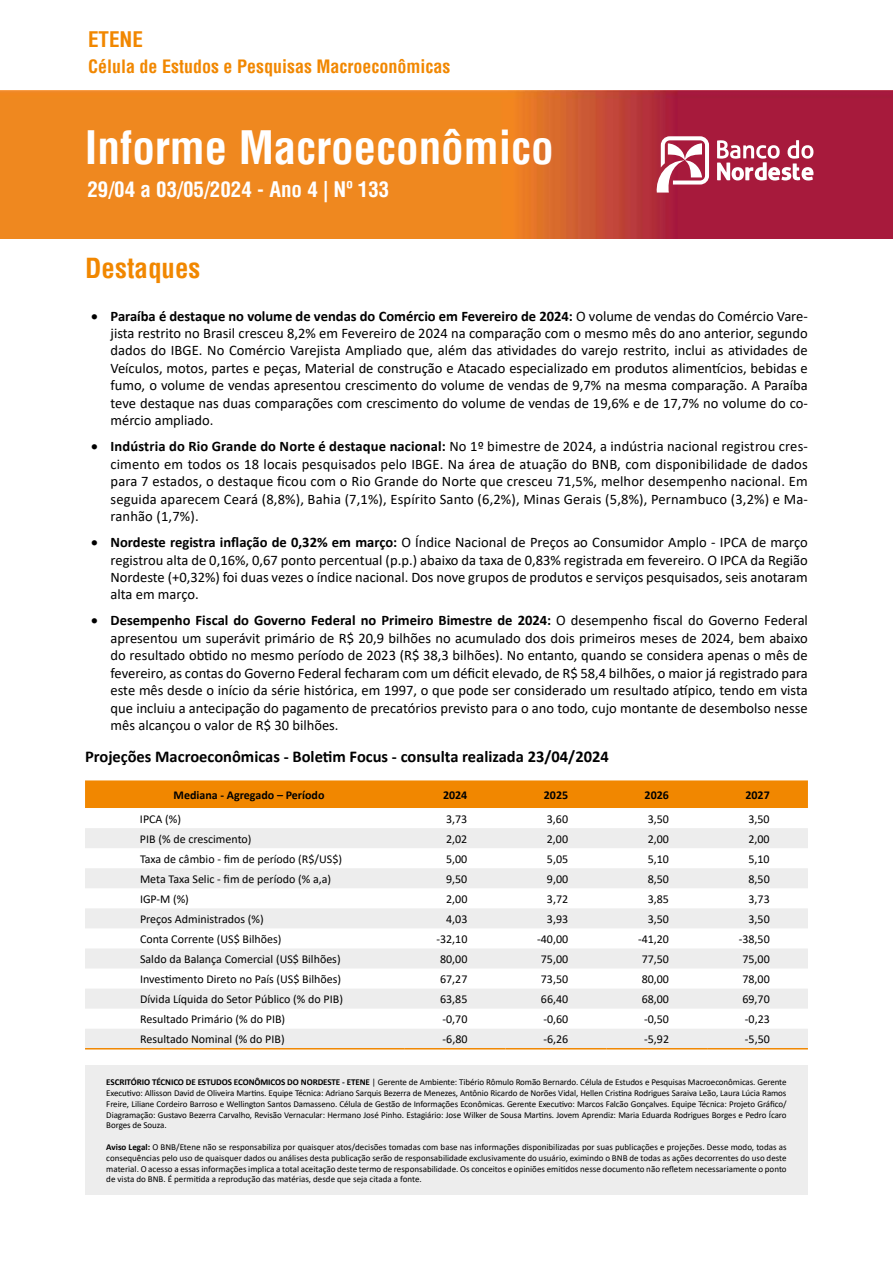
<style>
.page{position:relative;width:893px;height:1263px;background:#fff}
.page>*{position:absolute;margin:0;border:0;box-sizing:border-box;transform-origin:0 0}
.t1{font:700 condensed 45px "Helvetica";color:#fff}
.t2{font:700 condensed 27px "Helvetica";color:#f18700}
.t3{font:700 condensed 21px "Helvetica";color:#fff}
.t4{font:700 condensed 21px "Helvetica";color:#f18700}
.t5{font:700 condensed 18px "Helvetica";color:#f18700}
.t6{font:700 16.5px "Calibri";color:#000}
.t7{font:14.55px/17.4px "Calibri";color:#000;text-align:justify}
.t8{font:12px "Calibri";color:#000}
.t9{font:700 12px "Calibri";color:#000}
.t10{font:9px/10.8px "Calibri";letter-spacing:-.01em;color:#000;text-align:justify}
.s1{font-weight:700}
</style>
<div class="page">
<img style="left:0;top:90px;width:893px;height:149px">
<svg style="left:655px;top:136px;width:54px;height:57px"></svg>
<svg style="left:717px;top:140px;width:96px;height:40px"></svg>
<div style="left:85px;top:780px;width:723px;height:28px;background:#f18700"></div>
<svg style="left:85px;top:828px;width:723px;height:220px;fill:#f5f5f5"></svg>
<div style="left:85px;top:868px;width:723px;height:20px;background:#ededed"></div>
<hr style="left:85px;top:1048px;width:320px;height:1px;background:#f18700">
<hr style="left:405px;top:1048px;width:101px;height:1px;background:#f18700">
<hr style="left:506px;top:1048px;width:100px;height:1px;background:#f18700">
<hr style="left:606px;top:1048px;width:101px;height:1px;background:#f18700">
<hr style="left:707px;top:1048px;width:101px;height:1px;background:#f18700">
<div style="left:85px;top:1066px;width:723px;height:129px;background:#ededed"></div>
<h3 class="t4" style="left:88px;top:26px;width:56px">ETENE</h3>
<p class="t5" style="left:88px;top:55px;width:364px">Célula de Estudos e Pesquisas Macroeconômicas</p>
<h1 class="t1" style="left:85px;top:118px;width:470px">Informe Macroeconômico</h1>
<h3 class="t3" style="left:87px;top:175px;width:304px">29/04 a 03/05/2024 - Ano 4 | Nº 133</h3>
<h2 class="t2" style="left:85px;top:250px;width:117px">Destaques</h2>
<p class="t7" style="left:111px;top:307px;width:699px;text-indent:-20px">• <span class="s1">Paraíba é destaque no volume de vendas do Comércio em Fevereiro de 2024:</span> O volume de vendas do Comércio Vare&shy;jista restrito no Brasil cresceu 8,2% em Fevereiro de 2024 na comparação com o mesmo mês do ano anterior, segundo dados do IBGE. No Comércio Varejista Ampliado que, além das atividades do varejo restrito, inclui as atividades de Veículos, motos, partes e peças, Material de construção e Atacado especializado em produtos alimentícios, bebidas e fumo, o volume de vendas apresentou crescimento do volume de vendas de 9,7% na mesma comparação. A Paraíba teve destaque nas duas comparações com crescimento do volume de vendas de 19,6% e de 17,7% no volume do co&shy;mércio ampliado.</p>
<p class="t7" style="left:111px;top:437px;width:699px;text-indent:-19px">• <span class="s1">Indústria do Rio Grande do Norte é destaque nacional:</span> No 1º bimestre de 2024, a indústria nacional registrou cres&shy;cimento em todos os 18 locais pesquisados pelo IBGE. Na área de atuação do BNB, com disponibilidade de dados para 7 estados, o destaque ficou com o Rio Grande do Norte que cresceu 71,5%, melhor desempenho nacional. Em seguida aparecem Ceará (8,8%), Bahia (7,1%), Espírito Santo (6,2%), Minas Gerais (5,8%), Pernambuco (3,2%) e Ma&shy;ranhão (1,7%).</p>
<p class="t7" style="left:111px;top:533px;width:699px;text-indent:-19px">• <span class="s1">Nordeste registra inflação de 0,32% em março:</span> O Índice Nacional de Preços ao Consumidor Amplo - IPCA de março registrou alta de 0,16%, 0,67 ponto percentual (p.p.) abaixo da taxa de 0,83% registrada em fevereiro. O IPCA da Região Nordeste (+0,32%) foi duas vezes o índice nacional. Dos nove grupos de produtos e serviços pesquisados, seis anotaram alta em março.</p>
<p class="t7" style="left:111px;top:611px;width:699px;text-indent:-19px">• <span class="s1">Desempenho Fiscal do Governo Federal no Primeiro Bimestre de 2024:</span> O desempenho fiscal do Governo Federal apresentou um superávit primário de R$ 20,9 bilhões no acumulado dos dois primeiros meses de 2024, bem abaixo do resultado obtido no mesmo período de 2023 (R$ 38,3 bilhões). No entanto, quando se considera apenas o mês de fevereiro, as contas do Governo Federal fecharam com um déficit elevado, de R$ 58,4 bilhões, o maior já registrado para este mês desde o início da série histórica, em 1997, o que pode ser considerado um resultado atípico, tendo em vista que incluiu a antecipação do pagamento de precatórios previsto para o ano todo, cujo montante de desembolso nesse mês alcançou o valor de R$ 30 bilhões.</p>
<p class="t6" style="left:85px;top:744px;width:525px">Projeções Macroeconômicas - Boletim Focus - consulta realizada 23/04/2024</p>
<p class="t9" style="left:174px;top:786px;width:152px">Mediana - Agregado – Período</p>
<p class="t9" style="left:443px;top:786px;width:26px">2024</p>
<p class="t9" style="left:544px;top:786px;width:26px">2025</p>
<p class="t9" style="left:645px;top:786px;width:26px">2026</p>
<p class="t9" style="left:745px;top:786px;width:26px">2027</p>
<p class="t8" style="left:140px;top:810px;width:43px">IPCA (%)</p>
<p class="t8" style="left:446px;top:810px;width:23px">3,73</p>
<p class="t8" style="left:547px;top:810px;width:23px">3,60</p>
<p class="t8" style="left:648px;top:810px;width:23px">3,50</p>
<p class="t8" style="left:748px;top:810px;width:23px">3,50</p>
<p class="t8" style="left:140px;top:830px;width:113px">PIB (% de crescimento)</p>
<p class="t8" style="left:446px;top:830px;width:23px">2,02</p>
<p class="t8" style="left:547px;top:830px;width:23px">2,00</p>
<p class="t8" style="left:648px;top:830px;width:23px">2,00</p>
<p class="t8" style="left:748px;top:830px;width:23px">2,00</p>
<p class="t8" style="left:140px;top:850px;width:204px">Taxa de câmbio - fim de período (R$/US$)</p>
<p class="t8" style="left:446px;top:850px;width:23px">5,00</p>
<p class="t8" style="left:547px;top:850px;width:23px">5,05</p>
<p class="t8" style="left:648px;top:850px;width:23px">5,10</p>
<p class="t8" style="left:748px;top:850px;width:23px">5,10</p>
<p class="t8" style="left:140px;top:870px;width:193px">Meta Taxa Selic - fim de período (% a,a)</p>
<p class="t8" style="left:446px;top:870px;width:23px">9,50</p>
<p class="t8" style="left:547px;top:870px;width:23px">9,00</p>
<p class="t8" style="left:648px;top:870px;width:23px">8,50</p>
<p class="t8" style="left:748px;top:870px;width:23px">8,50</p>
<p class="t8" style="left:140px;top:890px;width:50px">IGP-M (%)</p>
<p class="t8" style="left:446px;top:890px;width:23px">2,00</p>
<p class="t8" style="left:547px;top:890px;width:23px">3,72</p>
<p class="t8" style="left:648px;top:890px;width:23px">3,85</p>
<p class="t8" style="left:748px;top:890px;width:23px">3,73</p>
<p class="t8" style="left:140px;top:910px;width:125px">Preços Administrados (%)</p>
<p class="t8" style="left:446px;top:910px;width:23px">4,03</p>
<p class="t8" style="left:547px;top:910px;width:23px">3,93</p>
<p class="t8" style="left:648px;top:910px;width:23px">3,50</p>
<p class="t8" style="left:748px;top:910px;width:23px">3,50</p>
<p class="t8" style="left:140px;top:931px;width:143px">Conta Corrente (US$ Bilhões)</p>
<p class="t8" style="left:436px;top:931px;width:33px">-32,10</p>
<p class="t8" style="left:537px;top:931px;width:33px">-40,00</p>
<p class="t8" style="left:638px;top:931px;width:33px">-41,20</p>
<p class="t8" style="left:739px;top:931px;width:33px">-38,50</p>
<p class="t8" style="left:140px;top:951px;width:202px">Saldo da Balança Comercial (US$ Bilhões)</p>
<p class="t8" style="left:440px;top:951px;width:29px">80,00</p>
<p class="t8" style="left:541px;top:951px;width:29px">75,00</p>
<p class="t8" style="left:642px;top:951px;width:29px">77,50</p>
<p class="t8" style="left:742px;top:951px;width:29px">75,00</p>
<p class="t8" style="left:140px;top:971px;width:203px">Investimento Direto no País (US$ Bilhões)</p>
<p class="t8" style="left:440px;top:971px;width:29px">67,27</p>
<p class="t8" style="left:541px;top:971px;width:29px">73,50</p>
<p class="t8" style="left:642px;top:971px;width:29px">80,00</p>
<p class="t8" style="left:742px;top:971px;width:29px">78,00</p>
<p class="t8" style="left:140px;top:991px;width:204px">Dívida Líquida do Setor Público (% do PIB)</p>
<p class="t8" style="left:440px;top:991px;width:29px">63,85</p>
<p class="t8" style="left:541px;top:991px;width:29px">66,40</p>
<p class="t8" style="left:642px;top:991px;width:29px">68,00</p>
<p class="t8" style="left:742px;top:991px;width:29px">69,70</p>
<p class="t8" style="left:140px;top:1011px;width:147px">Resultado Primário (% do PIB)</p>
<p class="t8" style="left:443px;top:1011px;width:26px">-0,70</p>
<p class="t8" style="left:543px;top:1011px;width:26px">-0,60</p>
<p class="t8" style="left:644px;top:1011px;width:26px">-0,50</p>
<p class="t8" style="left:745px;top:1011px;width:26px">-0,23</p>
<p class="t8" style="left:140px;top:1031px;width:146px">Resultado Nominal (% do PIB)</p>
<p class="t8" style="left:443px;top:1031px;width:26px">-6,80</p>
<p class="t8" style="left:543px;top:1031px;width:26px">-6,26</p>
<p class="t8" style="left:644px;top:1031px;width:26px">-5,92</p>
<p class="t8" style="left:745px;top:1031px;width:26px">-5,50</p>
<p class="t10" style="left:106px;top:1076px;width:682px"><span class="s1">ESCRITÓRIO TÉCNICO DE ESTUDOS ECONÔMICOS DO NORDESTE - ETENE</span> | Gerente de Ambiente: Tibério Rômulo Romão Bernardo. Célula de Estudos e Pesquisas Macroeconômicas. Gerente Executivo: Allisson David de Oliveira Martins. Equipe Técnica: Adriano Sarquis Bezerra de Menezes, Antônio Ricardo de Norões Vidal, Hellen Cristina Rodrigues Saraiva Leão, Laura Lúcia Ramos Freire, Liliane Cordeiro Barroso e Wellington Santos Damasseno. Célula de Gestão de Informações Econômicas. Gerente Executivo: Marcos Falcão Gonçalves. Equipe Técnica: Projeto Gráfico/ Diagramação: Gustavo Bezerra Carvalho, Revisão Vernacular: Hermano José Pinho. Estagiário: Jose Wilker de Sousa Martins. Jovem Aprendiz: Maria Eduarda Rodrigues Borges e Pedro Ícaro Borges de Souza.</p>
<p class="t10" style="left:106px;top:1141px;width:682px"><span class="s1">Aviso Legal:</span> O BNB/Etene não se responsabiliza por quaisquer atos/decisões tomadas com base nas informações disponibilizadas por suas publicações e projeções. Desse modo, todas as consequências pelo uso de quaisquer dados ou análises desta publicação serão de responsabilidade exclusivamente do usuário, eximindo o BNB de todas as ações decorrentes do uso deste material. O acesso a essas informações implica a total aceitação deste termo de responsabilidade. Os conceitos e opiniões emitidos nesse documento não refletem necessariamente o ponto de vista do BNB. É permitida a reprodução das matérias, desde que seja citada a fonte.</p>
</div>
